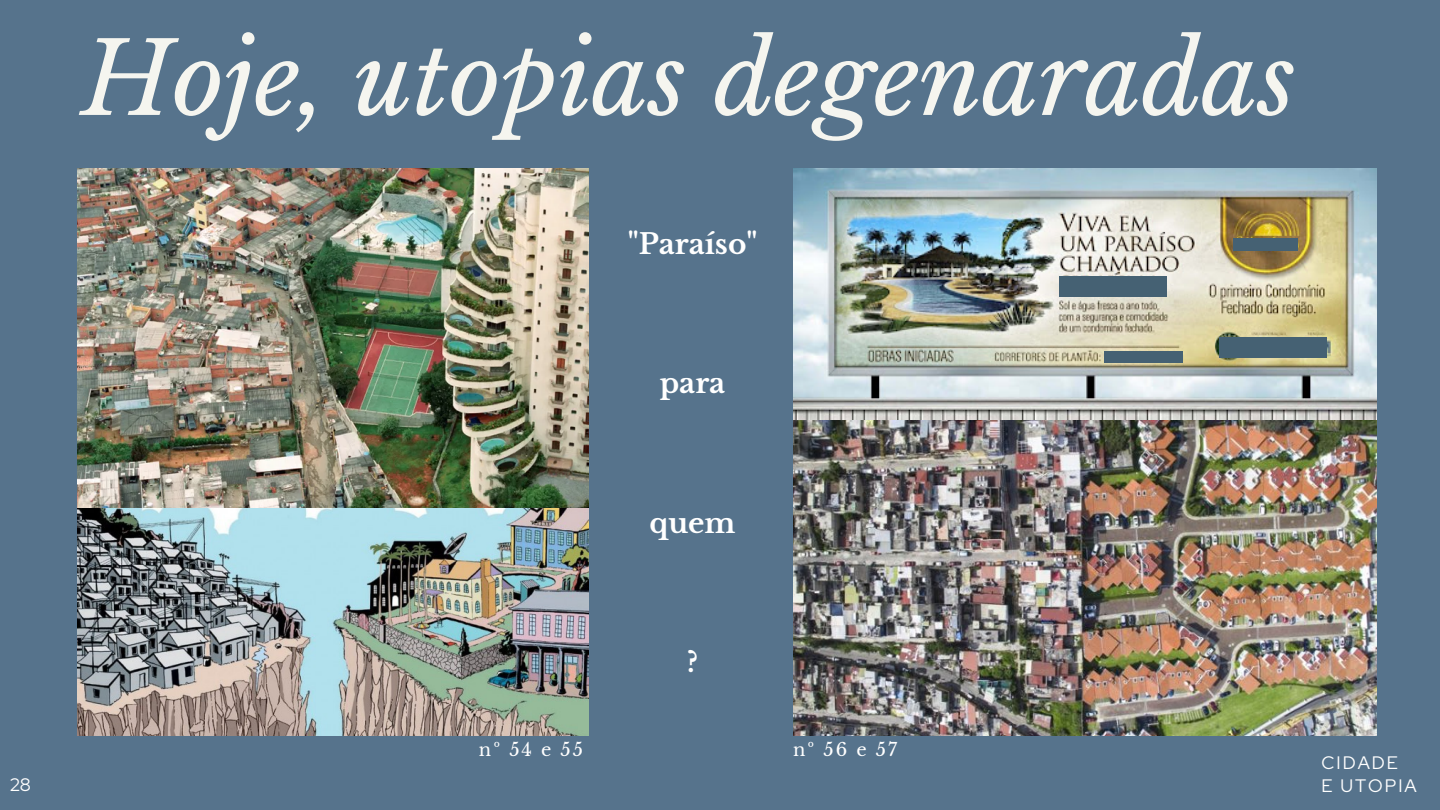
<style>
.page{position:relative;width:1440px;height:810px;background:#56738c}
.page>*{position:absolute;margin:0;border:0;box-sizing:border-box;transform-origin:0 0}
.t1{font:italic 99.7px "Libre Baskerville";color:#f5f5ef}
.t2{font:700 28px "Libre Baskerville";color:#fff}
.t3{font:18px/22.5px "Red Hat Display";letter-spacing:.11em;color:#fff}
.t4{font:18px "Libre Baskerville";letter-spacing:.11em;color:#fff}
</style>
<div class="page">
<img style="left:78px;top:168px;width:511px;height:568px">
<img style="left:793px;top:168px;width:583px;height:253px">
<div style="left:1059px;top:276px;width:108px;height:20px;background:#456173"></div>
<div style="left:1104px;top:351px;width:79px;height:12px;background:#456173"></div>
<div style="left:1234px;top:238px;width:64px;height:13px;background:#456173"></div>
<div style="left:1219px;top:337px;width:108px;height:20px;background:#456173"></div>
<img style="left:793px;top:421px;width:584px;height:315px">
<p class="t1" style="left:82px;top:18px;width:1216px">Hoje, utopias degenaradas</p>
<p class="t2" style="left:628px;top:227px;width:131px">"Paraíso"</p>
<p class="t3" style="left:10px;top:773px;width:22px">28</p>
<p class="t2" style="left:660px;top:366px;width:67px">para</p>
<p class="t2" style="left:650px;top:506px;width:88px">quem</p>
<p class="t2" style="left:687px;top:645px;width:13px">?</p>
<p class="t4" style="left:479px;top:739px;width:106px">nº 54 e 55</p>
<p class="t4" style="left:793px;top:739px;width:105px">nº 56 e 57</p>
<p class="t3" style="left:1322px;top:751px;width:97px">CIDADE<br>E UTOPIA</p>
</div>
